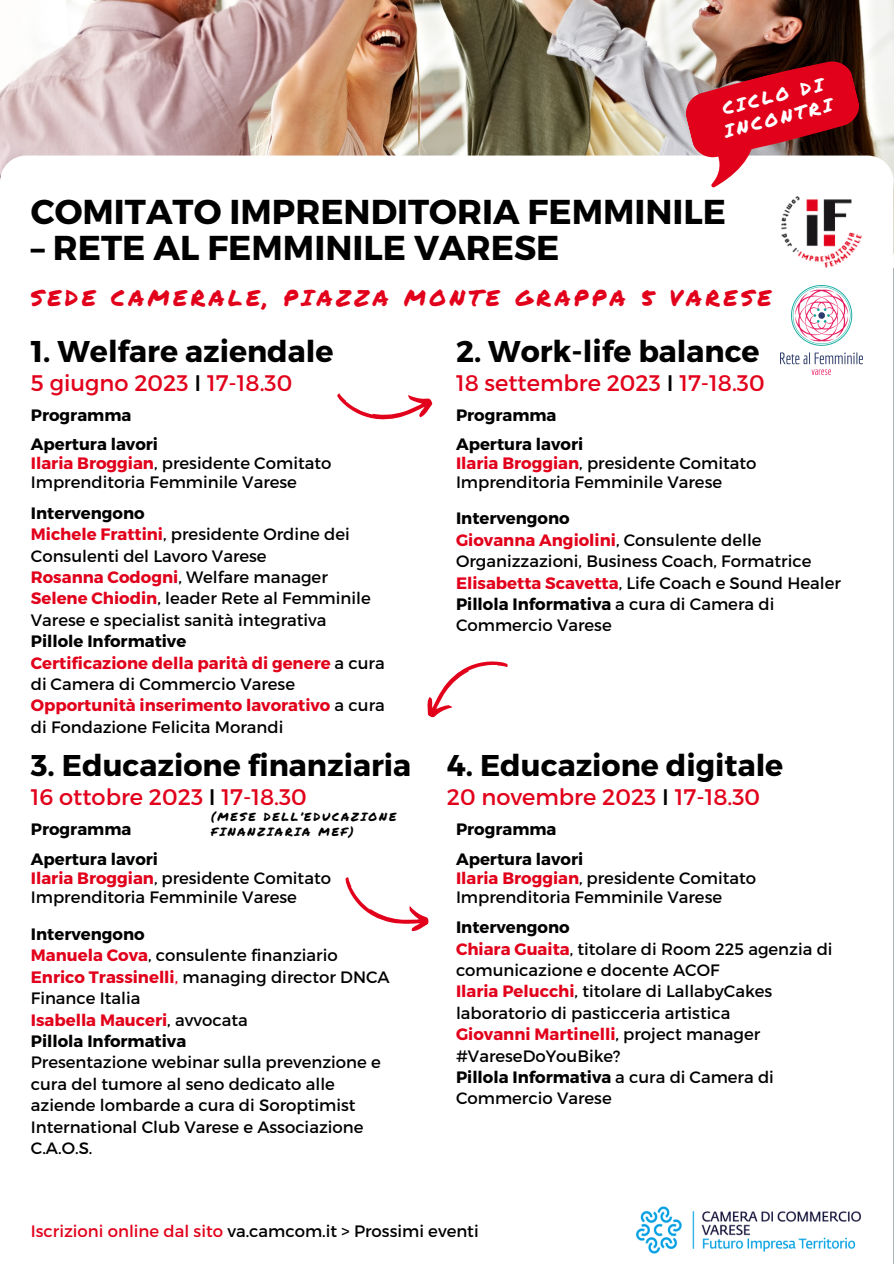
<style>
.page{position:relative;width:894px;height:1264px;background:#fff}
.page>*{position:absolute;margin:0;border:0;box-sizing:border-box;transform-origin:0 0}
.t1{font:700 34.5px "Montserrat";color:#000}
.t2{font:700 30px "Montserrat";color:#000}
.t3{font:22.5px "Montserrat";color:#e2011b}
.t4{font:22.35px "Permanent Marker";letter-spacing:.16em;color:#e2011b}
.t5{font:18px/22.5px "Permanent Marker";color:#fff}
.t6{font:16.5px/21.3px "Montserrat";color:#000}
.t7{font:700 16.5px "Montserrat";color:#000}
.t8{font:700 16.5px/21.3px "Montserrat";color:#e2011b}
.t9{font:11.7px/14.5px "Permanent Marker";letter-spacing:.16em;color:#000}
.s1{color:#000}
.s2{color:#e2001a}
.s3{font-weight:700;color:#e2011b}
.s4{font-weight:400;color:#000}
.s5{font-weight:700}
.s6{color:#e2011b}
.s7{font-weight:700;color:#e2001a}
</style>
<div class="page">
<img style="left:0;top:0;width:893px;height:155px">
<svg style="left:680px;top:55px;width:183px;height:133px"></svg>
<img style="left:781px;top:196px;width:80px;height:71px">
<svg style="left:337px;top:393px;width:95px;height:27px"></svg>
<svg style="left:345px;top:877px;width:84px;height:55px"></svg>
<svg style="left:427px;top:661px;width:81px;height:57px"></svg>
<img style="left:780px;top:285px;width:82px;height:89px">
<img style="left:636px;top:1206px;width:226px;height:47px">
<p class="t5" style="left:716px;top:98px;width:112px;rotate:-14deg">CICLO DI<br>INCONTRI</p>
<p class="t1" style="left:31px;top:189px;width:696px">COMITATO IMPRENDITORIA FEMMINILE</p>
<p class="t1" style="left:31px;top:225px;width:530px">– RETE AL FEMMINILE VARESE</p>
<p class="t4" style="left:31px;top:281px;width:742px">SEDE CAMERALE, PIAZZA MONTE GRAPPA 5 VARESE</p>
<p class="t2" style="left:31px;top:331px;width:304px">1. Welfare aziendale</p>
<p class="t3" style="left:31px;top:368px;width:263px">5 giugno 2023 <span class="s1">I</span> 17-18.30</p>
<p class="t2" style="left:456px;top:331px;width:305px">2. Work-life balance</p>
<p class="t3" style="left:456px;top:368px;width:310px">18 settembre 2023 <span class="s1">I</span> <span class="s2">17-18.30</span></p>
<p class="t7" style="left:31px;top:404px;width:102px">Programma</p>
<p class="t7" style="left:31px;top:433px;width:129px">Apertura lavori</p>
<p class="t6" style="left:31px;top:453px;width:302px;line-height:19.2px"><span class="s3">Ilaria Broggian</span>, presidente Comitato<br>Imprenditoria Femminile Varese</p>
<p class="t7" style="left:31px;top:502px;width:115px">Intervengono</p>
<p class="t6" style="left:31px;top:523px;width:320px"><span class="s3">Michele Frattini</span>, presidente Ordine dei<br>Consulenti del Lavoro Varese</p>
<p class="t6" style="left:31px;top:565px;width:298px"><span class="s3">Rosanna Codogni</span>, Welfare manager</p>
<p class="t6" style="left:31px;top:587px;width:341px"><span class="s3">Selene Chiodin</span>, leader Rete al Femminile<br>Varese e specialist sanità integrativa</p>
<p class="t7" style="left:31px;top:630px;width:157px">Pillole Informative</p>
<p class="t8" style="left:31px;top:651px;width:355px">Certificazione della parità di genere <span class="s4">a cura di Camera di Commercio Varese</span></p>
<p class="t8" style="left:31px;top:694px;width:355px">Opportunità inserimento lavorativo <span class="s4">a cura di Fondazione Felicita Morandi</span></p>
<p class="t7" style="left:456px;top:404px;width:102px">Programma</p>
<p class="t7" style="left:456px;top:433px;width:129px">Apertura lavori</p>
<p class="t6" style="left:456px;top:453px;width:302px;line-height:19.2px"><span class="s3">Ilaria Broggian</span>, presidente Comitato<br>Imprenditoria Femminile Varese</p>
<p class="t7" style="left:456px;top:508px;width:115px">Intervengono</p>
<p class="t6" style="left:456px;top:528px;width:357px"><span class="s3">Giovanna Angiolini</span>, Consulente delle<br>Organizzazioni, Business Coach, Formatrice</p>
<p class="t6" style="left:456px;top:571px;width:386px"><span class="s3">Elisabetta Scavetta</span>, Life Coach e Sound Healer</p>
<p class="t6" style="left:456px;top:592px;width:320px"><span class="s5">Pillola Informativa</span> a cura di Camera di<br>Commercio Varese</p>
<p class="t2" style="left:31px;top:745px;width:381px">3. Educazione finanziaria</p>
<p class="t3" style="left:31px;top:782px;width:277px">16 ottobre 2023 <span class="s1">I</span> <span class="s2">17-18.30</span></p>
<p class="t2" style="left:446px;top:745px;width:338px">4. Educazione digitale</p>
<p class="t3" style="left:446px;top:782px;width:315px">20 novembre 2023 <span class="s1">I</span> <span class="s2">17-18.30</span></p>
<p class="t9" style="left:211px;top:809px;width:186px">(MESE DELL’EDUCAZIONE<br>FINANZIARIA MEF)</p>
<p class="t7" style="left:31px;top:818px;width:102px">Programma</p>
<p class="t7" style="left:31px;top:848px;width:129px">Apertura lavori</p>
<p class="t6" style="left:31px;top:867px;width:301px;line-height:19.2px"><span class="s3">Ilaria Broggian</span>, presidente Comitato<br>Imprenditoria Femminile Varese</p>
<p class="t7" style="left:31px;top:923px;width:115px">Intervengono</p>
<p class="t6" style="left:31px;top:944px;width:308px"><span class="s3">Manuela Cova</span>, consulente finanziario</p>
<p class="t6" style="left:31px;top:965px;width:360px"><span class="s3">Enrico Trassinelli</span><span class="s6">,</span> managing director DNCA<br>Finance Italia</p>
<p class="t8" style="left:31px;top:1008px;width:218px">Isabella Mauceri<span class="s4">, avvocata</span></p>
<p class="t7" style="left:31px;top:1030px;width:157px">Pillola Informativa</p>
<p class="t6" style="left:31px;top:1050px;width:351px">Presentazione webinar sulla prevenzione e cura del tumore al seno dedicato alle aziende lombarde a cura di Soroptimist International Club Varese e Associazione C.A.O.S.</p>
<p class="t7" style="left:456px;top:818px;width:102px">Programma</p>
<p class="t7" style="left:456px;top:848px;width:129px">Apertura lavori</p>
<p class="t6" style="left:456px;top:867px;width:301px;line-height:19.2px"><span class="s3">Ilaria Broggian</span>, presidente Comitato<br>Imprenditoria Femminile Varese</p>
<p class="t7" style="left:456px;top:916px;width:115px">Intervengono</p>
<p class="t6" style="left:456px;top:937px;width:378px"><span class="s3">Chiara Guaita</span>, titolare di Room 225 agenzia di comunicazione e docente ACOF</p>
<p class="t6" style="left:456px;top:980px;width:318px"><span class="s3">Ilaria Pelucchi</span>, titolare di LallabyCakes laboratorio di pasticceria artistica</p>
<p class="t6" style="left:456px;top:1022px;width:306px"><span class="s3">Giovanni Martinel</span><span class="s7">li</span>, project manager #VareseDoYouBike?</p>
<p class="t6" style="left:456px;top:1065px;width:319px"><span class="s5">Pillola Informativa</span> a cura di Camera di<br>Commercio Varese</p>
<p class="t6" style="left:31px;top:1219px;width:449px"><span class="s6">Iscrizioni online dal sito</span> va.camcom.it &gt; Prossimi eventi</p>
</div>
